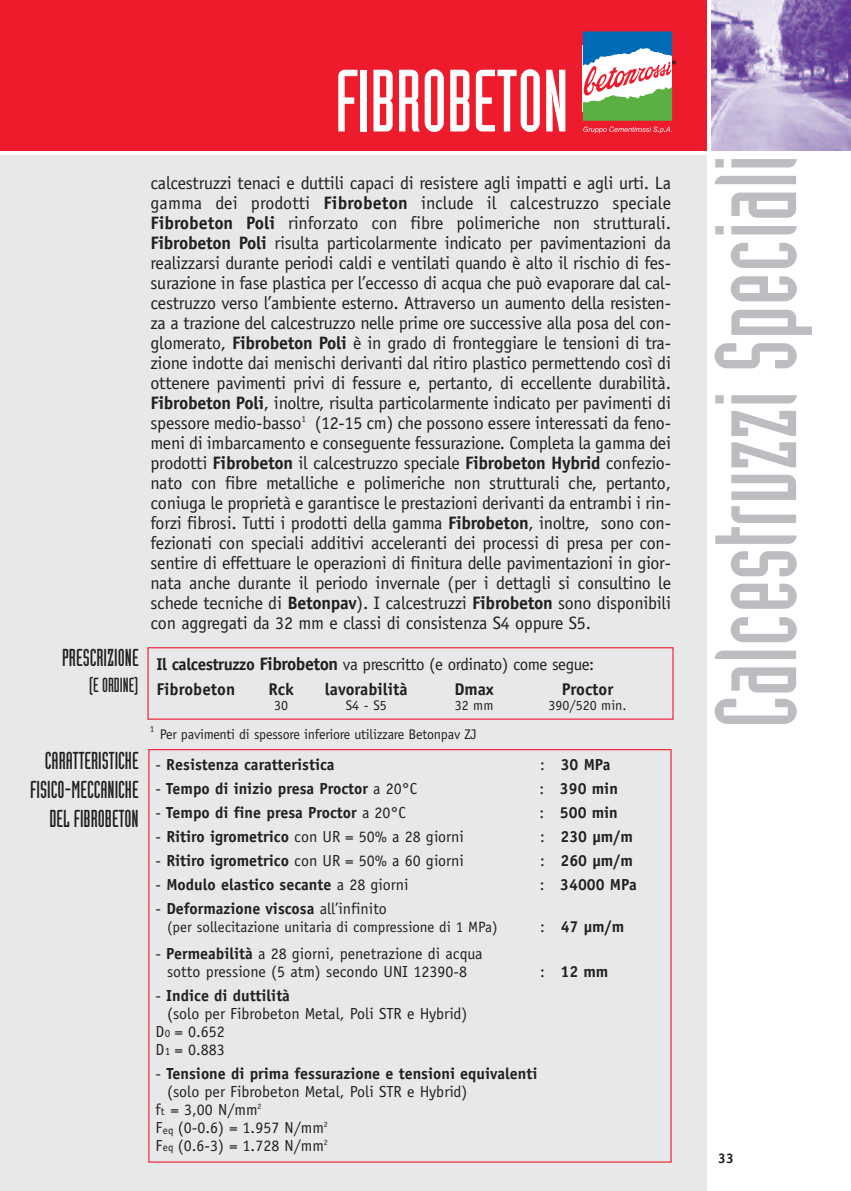
<style>
.page{position:relative;width:851px;height:1191px;background:#fff}
.page>*{position:absolute;margin:0;border:0;box-sizing:border-box;transform-origin:0 0}
.t1{font:113.2px "Industria Solid";color:#bcbdc0}
.t2{font:86.4px "Industria Solid";color:#fff}
.t3{font:24px/28.8px "Industria Solid";color:#231f20;text-align:right}
.t4{font:20px "Industria Solid";color:#231f20}
.t5{font:18px/20px "Officina Sans";letter-spacing:-.015em;color:#231f20;text-align:justify}
.t6{font:17px/24.6px "Officina Sans";letter-spacing:-.025em;color:#231f20}
.t7{font:700 17px "Officina Sans";color:#231f20}
.t8{font:16px/18px "Officina Sans";color:#231f20;text-align:center}
.t9{font:700 16px "Officina Sans";color:#231f20}
.t10{font:15px "Officina Sans";color:#231f20}
.t11{font:14px "Officina Sans";letter-spacing:-.015em;color:#231f20}
.t12{font:700 14px "Officina Sans";color:#231f20}
.t13{font:11px/17.8px "Officina Sans";color:#231f20}
.t14{font:9px "Officina Sans";color:#231f20}
.s1{font-weight:700}
.s2{font-weight:700;font-size:18px}
.s3{font-weight:400}
</style>
<div class="page">
<div style="left:0;top:0;width:706px;height:150px;background:#ee1b2c"></div>
<img style="left:711px;top:0;width:139px;height:150px">
<div style="left:0;top:155px;width:706px;height:1036px;background:#e7e8e9"></div>
<div style="left:147px;top:647px;width:526px;height:72px;border:1px solid #ee1b2c"></div>
<svg style="left:582px;top:31px;width:93px;height:90px"></svg>
<svg style="left:583px;top:127px;width:88px;height:6px"></svg>
<h2 class="t2" style="left:335px;top:70px;width:235px">FIBROBETON</h2>
<h3 class="t3" style="left:62px;top:645px;width:78px">PRESCRIZIONE</h3>
<p class="t4" style="left:89px;top:678px;width:51px">(E ORDINE)</p>
<p class="t5" style="left:150px;top:174px;width:522px">calcestruzzi tenaci e duttili capaci di resistere agli impatti e agli urti. La gamma dei prodotti <span class="s1">Fibrobeton</span> include il calcestruzzo speciale <span class="s1">Fibrobeton Poli</span> rinforzato con fibre polimeriche non strutturali.<br><span class="s1">Fibrobeton Poli</span> risulta particolarmente indicato per pavimentazioni da realizzarsi durante periodi caldi e ventilati quando è alto il rischio di fes&shy;surazione in fase plastica per l’eccesso di acqua che può evaporare dal cal&shy;cestruzzo verso l’ambiente esterno. Attraverso un aumento della resisten&shy;za a trazione del calcestruzzo nelle prime ore successive alla posa del con&shy;glomerato, <span class="s1">Fibrobeton Poli</span> è in grado di fronteggiare le tensioni di tra&shy;zione indotte dai menischi derivanti dal ritiro plastico permettendo così di ottenere pavimenti privi di fessure e, pertanto, di eccellente durabilità.<br><span class="s1">Fibrobeton Poli</span>, inoltre, risulta particolarmente indicato per pavimenti di spessore medio-basso<sup>1</sup> (12-15 cm) che possono essere interessati da feno&shy;meni di imbarcamento e conseguente fessurazione. Completa la gamma dei prodotti <span class="s1">Fibrobeton</span> il calcestruzzo speciale <span class="s1">Fibrobeton Hybrid</span> confezio&shy;nato con fibre metalliche e polimeriche non strutturali che, pertanto, coniuga le proprietà e garantisce le prestazioni derivanti da entrambi i rin&shy;forzi fibrosi. Tutti i prodotti della gamma <span class="s1">Fibrobeton</span>, inoltre, sono con&shy;fezionati con speciali additivi acceleranti dei processi di presa per con&shy;sentire di effettuare le operazioni di finitura delle pavimentazioni in gior&shy;nata anche durante il periodo invernale (per i dettagli si consultino le schede tecniche di <span class="s1">Betonpav</span>). I calcestruzzi <span class="s1">Fibrobeton</span> sono disponibili con aggregati da 32 mm e classi di consistenza S4 oppure S5.</p>
<p class="t6" style="left:156px;top:653px;width:439px"><span class="s1">Il calcestruzzo</span> <span class="s2">Fibrobeton</span> va prescritto (e ordinato) come segue:<br><span class="s1">Fibrobeton</span></p>
<p class="t7" style="left:268px;top:682px;width:27px">Rck</p>
<p class="t7" style="left:325px;top:682px;width:84px">lavorabilità</p>
<p class="t7" style="left:454px;top:682px;width:41px">Dmax</p>
<p class="t7" style="left:561px;top:682px;width:53px">Proctor</p>
<p class="t11" style="left:274px;top:700px;width:15px">30</p>
<p class="t11" style="left:346px;top:700px;width:43px">S4 - S5</p>
<p class="t11" style="left:454px;top:700px;width:40px">32 mm</p>
<p class="t11" style="left:548px;top:700px;width:80px">390/520 min.</p>
<p class="t14" style="left:150px;top:726px;width:6px">1</p>
<p class="t11" style="left:160px;top:729px;width:318px">Per pavimenti di spessore inferiore utilizzare Betonpav ZJ</p>
<h3 class="t3" style="left:30px;top:748px;width:110px">CARATTERISTICHE<br>FISICO-MECCANICHE<br>DEL FIBROBETON</h3>
<p class="t9" style="left:155px;top:759px;width:180px"><span class="s3">-</span> Resistenza caratteristica</p>
<p class="t9" style="left:540px;top:759px;width:72px"><span class="s3">:</span> 30 MPa</p>
<p class="t9" style="left:155px;top:783px;width:263px"><span class="s3">-</span> Tempo di inizio presa Proctor <span class="s3">a 20°C</span></p>
<p class="t9" style="left:539px;top:783px;width:80px"><span class="s3">:</span> 390 min</p>
<p class="t9" style="left:155px;top:807px;width:252px"><span class="s3">-</span> Tempo di fine presa Proctor <span class="s3">a 20°C</span></p>
<p class="t9" style="left:539px;top:807px;width:80px"><span class="s3">:</span> 500 min</p>
<p class="t8" style="left:155px;top:829px;width:310px">- <span class="s1">Ritiro igrometrico</span> con UR = 50% a 28 giorni</p>
<p class="t9" style="left:540px;top:831px;width:94px"><span class="s3">:</span> 230 µm/m</p>
<p class="t8" style="left:155px;top:853px;width:310px">- <span class="s1">Ritiro igrometrico</span> con UR = 50% a 60 giorni</p>
<p class="t9" style="left:540px;top:855px;width:94px"><span class="s3">:</span> 260 µm/m</p>
<p class="t9" style="left:155px;top:879px;width:254px"><span class="s3">-</span> Modulo elastico secante <span class="s3">a 28 giorni</span></p>
<p class="t9" style="left:540px;top:879px;width:98px"><span class="s3">:</span> 34000 MPa</p>
<p class="t9" style="left:155px;top:903px;width:233px"><span class="s3">-</span> Deformazione viscosa <span class="s3">all’infinito</span></p>
<p class="t10" style="left:167px;top:921px;width:332px">(per sollecitazione unitaria di compressione di 1 MPa)</p>
<p class="t9" style="left:540px;top:921px;width:85px"><span class="s3">:</span> 47 µm/m</p>
<p class="t8" style="left:155px;top:946px;width:328px">- <span class="s1">Permeabilità</span> a 28 giorni, penetrazione di acqua sotto pressione (5 atm) secondo UNI 12390-8</p>
<p class="t9" style="left:540px;top:965px;width:70px"><span class="s3">:</span> 12 mm</p>
<p class="t9" style="left:155px;top:989px;width:136px"><span class="s3">-</span> Indice di duttilità</p>
<p class="t8" style="left:167px;top:1006px;width:302px">(solo per Fibrobeton Metal, Poli STR e Hybrid)</p>
<p class="t8" style="left:155px;top:1024px;width:71px">D = 0.652</p>
<p class="t8" style="left:155px;top:1042px;width:71px">D = 0.883</p>
<p class="t9" style="left:155px;top:1067px;width:383px"><span class="s3">-</span> Tensione di prima fessurazione e tensioni equivalenti</p>
<p class="t8" style="left:167px;top:1084px;width:302px">(solo per Fibrobeton Metal, Poli STR e Hybrid)</p>
<p class="t8" style="left:155px;top:1102px;width:107px">f = 3,00 N/mm<sup>2</sup></p>
<p class="t8" style="left:155px;top:1120px;width:174px">F (0-0.6) = 1.957 N/mm<sup>2</sup></p>
<p class="t8" style="left:155px;top:1138px;width:174px">F (0.6-3) = 1.728 N/mm<sup>2</sup></p>
<p class="t13" style="left:165px;top:1025px;width:7px">0</p>
<p class="t13" style="left:165px;top:1043px;width:7px">1</p>
<p class="t13" style="left:161px;top:1103px;width:5px">t</p>
<p class="t13" style="left:163px;top:1122px;width:12px">eq eq</p>
<h1 class="t1" style="left:715px;top:728px;width:574px;rotate:-90deg">Calcestruzzi Speciali</h1>
<p class="t12" style="left:718px;top:1152px;width:17px">33</p>
</div>
